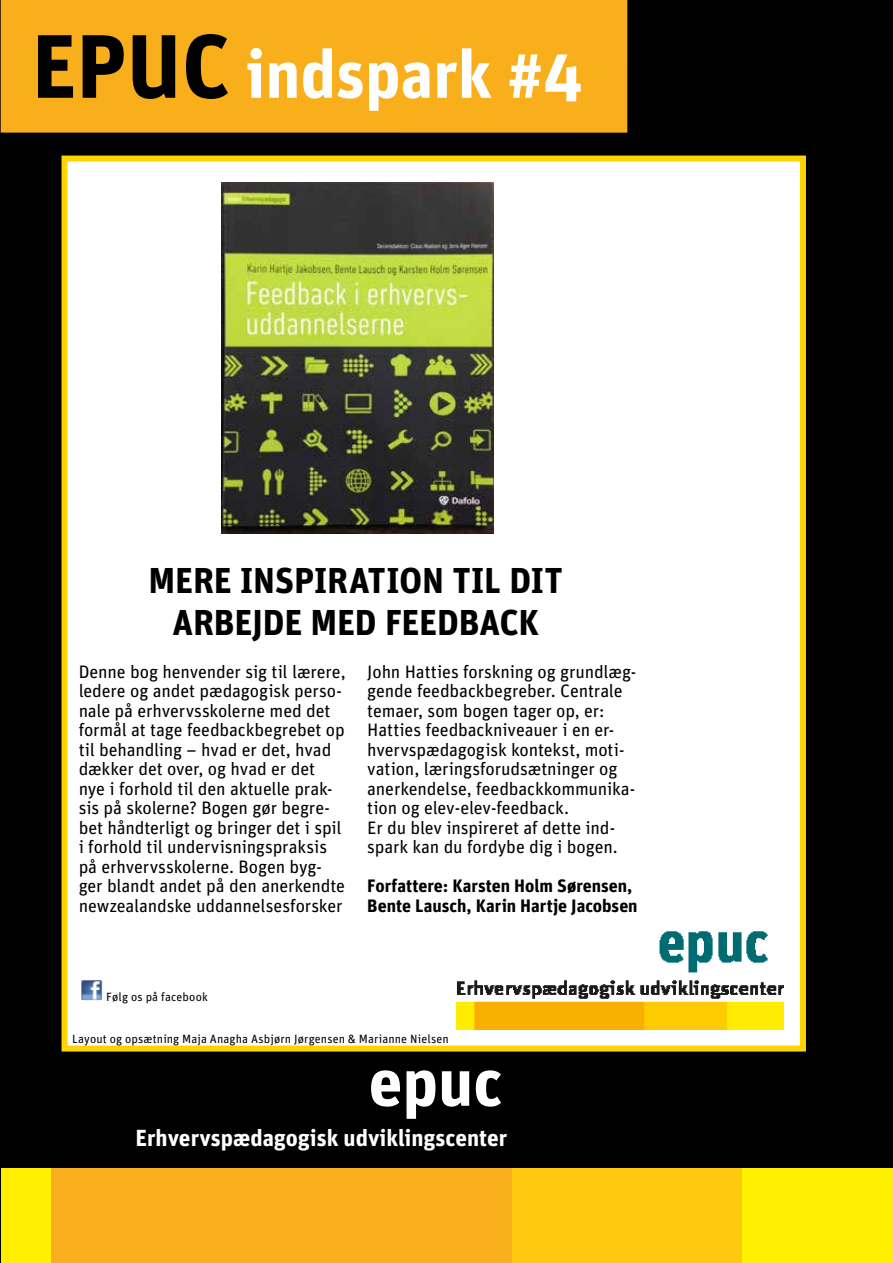
<style>
.page{position:relative;width:893px;height:1263px;background:#fff}
.page>*{position:absolute;margin:0;border:0;box-sizing:border-box;transform-origin:0 0}
.t1{font:700 67.5px "Unit";color:#fff}
.t2{font:700 36px/42px "Unit";letter-spacing:-.005em;color:#000;text-align:center}
.t3{font:700 23.25px "Unit";color:#fff}
.t4{font:18px/19.5px "Unit";letter-spacing:-.01em;color:#000}
.t5{font:700 18px/19.5px "Unit";letter-spacing:-.005em;color:#000}
.t6{font:12px "Unit";letter-spacing:.01em;color:#000}
.s1{font-size:90px;color:#000}
</style>
<div class="page">
<div style="left:1px;top:0;width:892px;height:1209px;background:#000"></div>
<div style="left:735px;top:1168px;width:158px;height:95px;background:#ffef00"></div>
<div style="left:512px;top:1168px;width:229px;height:95px;background:#ffca0d"></div>
<div style="left:50px;top:1168px;width:462px;height:95px;background:#f9ae1b"></div>
<div style="left:1px;top:1168px;width:49px;height:95px;background:#ffef00"></div>
<div style="left:1px;top:0;width:626px;height:133px;background:#f9ae1b"></div>
<div style="left:62px;top:156px;width:744px;height:895px;background:#fff;border:6px solid #ffd400"></div>
<img style="left:456px;top:931px;width:327px;height:99px">
<img style="left:221px;top:183px;width:272px;height:351px">
<img style="left:81px;top:980px;width:21px;height:21px">
<h1 class="t1" style="left:32px;top:32px;width:553px"><span class="s1">EPUC</span> indspark #4</h1>
<h2 class="t2" style="left:149px;top:559px;width:416px">MERE INSPIRATION TIL DIT<br>ARBEJDE MED FEEDBACK</h2>
<p class="t4" style="left:79px;top:662px;width:268px">Denne bog henvender sig til lærere, ledere og andet pædagogisk perso&shy;nale på erhvervsskolerne med det formål at tage feedbackbegrebet op til behandling – hvad er det, hvad dækker det over, og hvad er det nye i forhold til den aktuelle prak&shy;sis på skolerne? Bogen gør begre&shy;bet håndterligt og bringer det i spil i forhold til undervisningspraksis på erhvervsskolerne. Bogen byg&shy;ger blandt andet på den anerkendte newzealandske uddannelsesforsker</p>
<p class="t4" style="left:367px;top:661px;width:271px">John Hatties forskning og grundlæg&shy;gende feedbackbegreber. Centrale temaer, som bogen tager op, er:<br>Hatties feedbackniveauer i en er&shy;hvervspædagogisk kontekst, moti&shy;vation, læringsforudsætninger og anerkendelse, feedbackkommunika&shy;tion og elev-elev-feedback.<br>Er du blev inspireret af dette ind&shy;spark kan du fordybe dig i bogen.</p>
<p class="t5" style="left:367px;top:876px;width:272px">Forfattere: Karsten Holm Sørensen,<br>Bente Lausch, Karin Hartje Jacobsen</p>
<p class="t6" style="left:106px;top:990px;width:103px">Følg os på facebook</p>
<p class="t6" style="left:72px;top:1032px;width:378px">Layout og opsætning Maja Anagha Asbjørn Jørgensen &amp; Marianne Nielsen</p>
<h1 class="t1" style="left:369px;top:1040px;width:135px">epuc</h1>
<p class="t3" style="left:136px;top:1123px;width:373px">Erhvervspædagogisk udviklingscenter</p>
</div>
